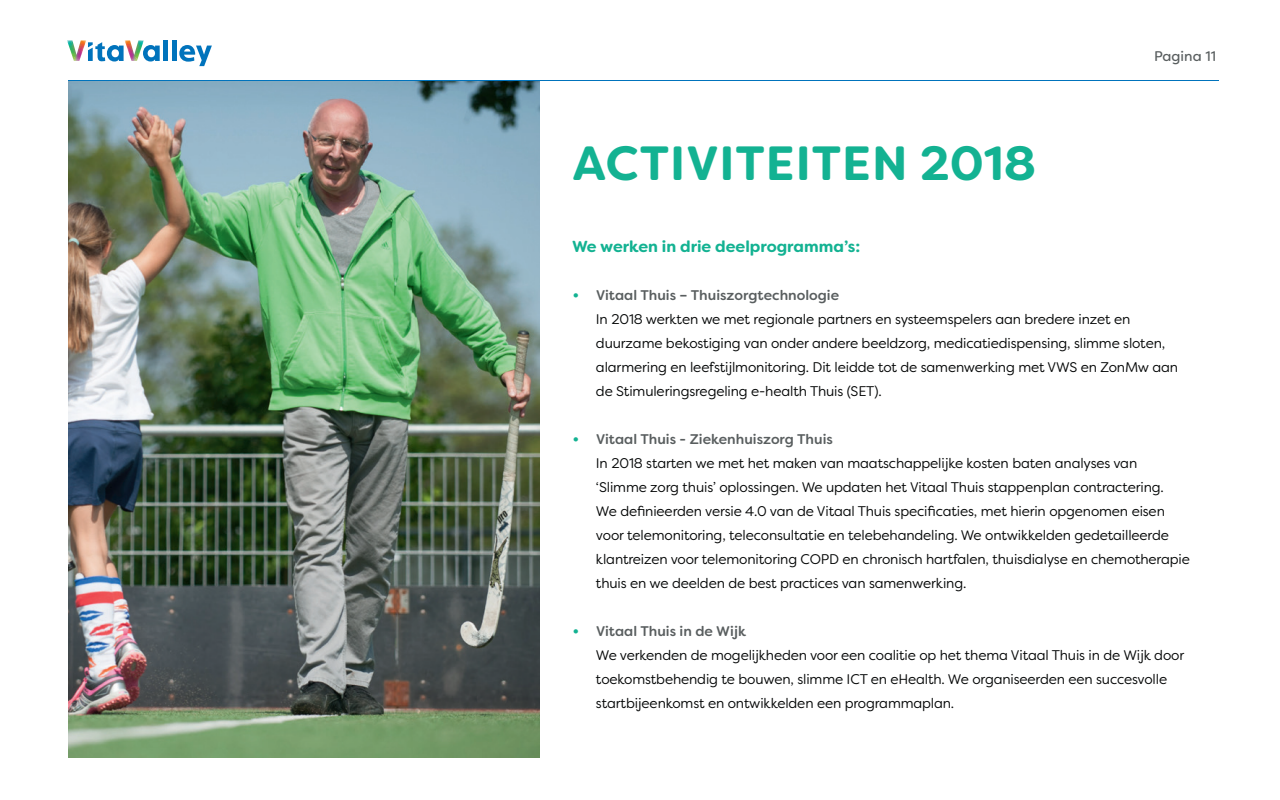
<style>
.page{position:relative;width:1280px;height:800px;background:#fff}
.page>*{position:absolute;margin:0;border:0;box-sizing:border-box;transform-origin:0 0}
.t1{font:700 48px "Filson Soft";color:#13b292}
.t2{font:700 16px "Filson Soft";color:#13b292}
.t3{font:14px/24px "Filson Soft";letter-spacing:-.01em;color:#030505}
.t4{font:14px "Filson Soft";color:#595e5f}
.s1{font-size:19px;color:#13b292}
.s2{font-weight:500;color:#595e5f}
</style>
<div class="page">
<img style="left:68px;top:81px;width:472px;height:677px">
<div style="left:163px;top:40px;width:5px;height:21px;background:#0073bc"></div>
<hr style="left:172px;top:40px;width:4px;height:21px;background:#0073bc">
<svg style="left:179px;top:45px;width:33px;height:21px"></svg>
<svg style="left:67px;top:40px;width:93px;height:22px"></svg>
<hr style="left:68px;top:80px;width:1151px;height:1px;background:#0073bc">
<h1 class="t1" style="left:572px;top:132px;width:465px">ACTIVITEITEN 2018</h1>
<p class="t4" style="left:1154px;top:47px;width:63px">Pagina 11</p>
<p class="t2" style="left:572px;top:236px;width:290px">We werken in drie deelprogramma’s:</p>
<p class="t3" style="left:596px;top:283px;width:584px;text-indent:-24px"><span class="s1">•</span> <span class="s2">Vitaal Thuis – Thuiszorgtechnologie<br></span>In 2018 werkten we met regionale partners en systeemspelers aan bredere inzet en duurzame bekostiging van onder andere beeldzorg, medicatiedispensing, slimme sloten, alarmering en leefstijlmonitoring. Dit leidde tot de samenwerking met VWS en ZonMw aan de Stimuleringsregeling e-health Thuis (SET).</p>
<p class="t3" style="left:596px;top:427px;width:595px;text-indent:-24px"><span class="s1">•</span> <span class="s2">Vitaal Thuis - Ziekenhuiszorg Thuis<br></span>In 2018 starten we met het maken van maatschappelijke kosten baten analyses van ‘Slimme zorg thuis’ oplossingen. We updaten het Vitaal Thuis stappenplan contractering.<br>We definieerden versie 4.0 van de Vitaal Thuis specificaties, met hierin opgenomen eisen voor telemonitoring, teleconsultatie en telebehandeling. We ontwikkelden gedetailleerde klantreizen voor telemonitoring COPD en chronisch hartfalen, thuisdialyse en chemotherapie thuis en we deelden de best practices van samenwerking.</p>
<p class="t3" style="left:596px;top:619px;width:590px;text-indent:-24px"><span class="s1">•</span> <span class="s2">Vitaal Thuis in de Wijk<br></span>We verkenden de mogelijkheden voor een coalitie op het thema Vitaal Thuis in de Wijk door toekomstbehendig te bouwen, slimme ICT en eHealth. We organiseerden een succesvolle startbijeenkomst en ontwikkelden een programmaplan.</p>
</div>
